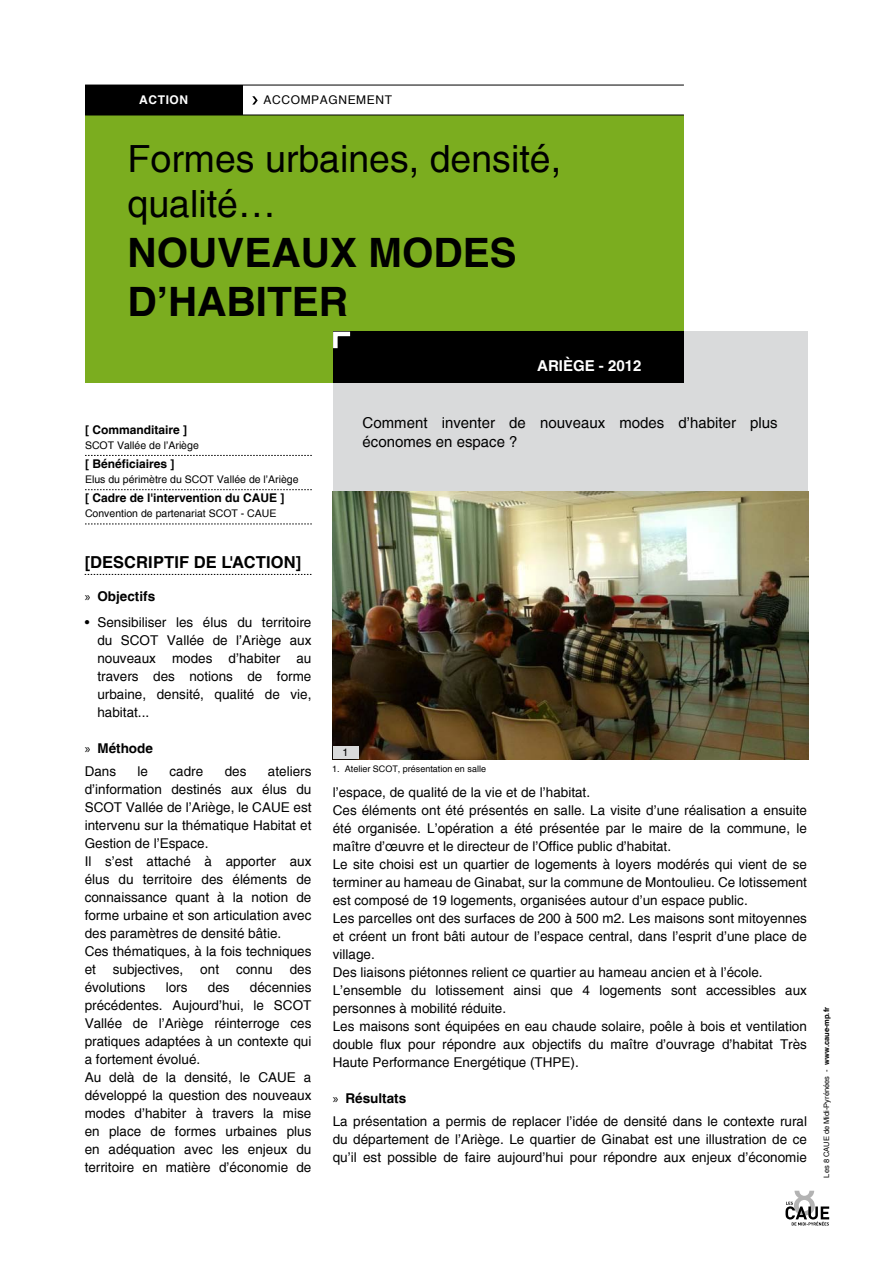
<style>
.page{position:relative;width:893px;height:1263px;background:#fff}
.page>*{position:absolute;margin:0;border:0;box-sizing:border-box;transform-origin:0 0}
.t1{font:700 40.5px/49.5px "Helvetica";color:#000}
.t2{font:37.5px/45px "Helvetica";color:#000}
.t3{font:700 16.5px "Helvetica";letter-spacing:.01em;color:#000}
.t4{font:15px/19.5px "Helvetica";color:#000}
.t5{font:700 15px "Helvetica";color:#fff}
.t6{font:13.5px/18px "Helvetica";color:#000}
.t7{font:700 13.5px/22.2px "Helvetica";color:#000}
.t8{font:700 12px "Helvetica";color:#000}
.t9{font:12px "Helvetica";color:#000}
.t10{font:700 12px "Helvetica";letter-spacing:.05em;color:#fff}
.t11{font:10.5px "Helvetica";color:#000}
.t12{font:9px "Helvetica";color:#000}
.t13{font:7.5px "Helvetica";color:#000}
.s1{font-family:"Myriad Pro";font-weight:400}
.s2{font-weight:400}
.s3{font-family:"Myriad Pro"}
.s4{font-weight:700}
</style>
<div class="page">
<div style="left:333px;top:332px;width:475px;height:159px;background:#d9dadb"></div>
<img style="left:333px;top:491px;width:476px;height:268px">
<div style="left:85px;top:115px;width:599px;height:268px;background:#7bad1f"></div>
<svg style="left:785px;top:1191px;width:44px;height:34px"></svg>
<div style="left:85px;top:85px;width:157px;height:30px;background:#000"></div>
<hr style="left:85px;top:85px;width:599px;height:1px;background:#000">
<hr style="left:85px;top:115px;width:599px;height:1px;background:#000">
<div style="left:333px;top:332px;width:351px;height:51px;background:#000"></div>
<svg style="left:333px;top:331px;width:22px;height:18px"></svg>
<svg style="left:252px;top:96px;width:6px;height:9px"></svg>
<svg style="left:85px;top:455px;width:227px;height:1px"></svg>
<svg style="left:85px;top:489px;width:227px;height:1px"></svg>
<svg style="left:85px;top:524px;width:227px;height:1px"></svg>
<svg style="left:85px;top:574px;width:226px;height:1px"></svg>
<div style="left:333px;top:746px;width:25px;height:13px;background:#d9dadb"></div>
<p class="t10" style="left:139px;top:93px;width:50px">action</p>
<p class="t9" style="left:264px;top:93px;width:11px">accompa</p>
<p class="t9" style="left:328px;top:93px;width:30px">gneme</p>
<p class="t9" style="left:375px;top:93px;width:14px">nt</p>
<h2 class="t2" style="left:128px;top:138px;width:435px">Formes urbaines, densité, qualité…</h2>
<h1 class="t1" style="left:128px;top:230px;width:391px">Nouveaux modes d’habiter</h1>
<p class="t5" style="left:537px;top:356px;width:106px">ariège - 2012</p>
<p class="t8" style="left:85px;top:422px;width:104px">[ Commanditaire ]</p>
<p class="t11" style="left:85px;top:439px;width:115px">SCOT Vallée de l’Ariège</p>
<p class="t8" style="left:85px;top:456px;width:91px">[ Bénéficiaires ]</p>
<p class="t11" style="left:85px;top:473px;width:215px">Elus du périmètre du SCOT Vallée de l’Ariège</p>
<p class="t8" style="left:85px;top:491px;width:168px">[ Cadre de l'intervention du CAUE</p>
<p class="t8" style="left:281px;top:491px;width:5px">]</p>
<p class="t11" style="left:85px;top:507px;width:193px">Convention de partenariat SCOT - CAUE</p>
<p class="t3" style="left:85px;top:552px;width:218px">[descriptif de l'action]</p>
<p class="t7" style="left:85px;top:586px;width:72px"><span class="s1">»</span> Objectifs</p>
<p class="t6" style="left:97px;top:614px;width:216px;text-align:justify;text-indent:-13px">• Sensibiliser les élus du territoire du SCOT Vallée de l’Ariège aux nouveaux modes d’habiter au travers des notions de forme urbaine, densité, qualité de vie, habitat...</p>
<p class="t7" style="left:85px;top:738px;width:70px"><span class="s1">»</span> Méthode<br><span class="s2">Dans</span></p>
<p class="t6" style="left:85px;top:762px;width:228px;text-indent:183px">ateliers d’information destinés aux élus du<br>SCOT Vallée de l’Ariège, le CAUE est intervenu sur la thématique Habitat et<br>Gestion de l’Espace.<br>Il s’est attaché à apporter aux élus du territoire des éléments de connaissance quant à la notion de forme urbaine et son articulation avec des paramètres de densité bâtie.<br>Ces thématiques, à la fois techniques et</p>
<p class="t6" style="left:138px;top:762px;width:12px">le</p>
<p class="t6" style="left:170px;top:762px;width:35px">cadre</p>
<p class="t6" style="left:225px;top:762px;width:23px">des</p>
<p class="t6" style="left:113px;top:960px;width:72px">subjectives,</p>
<p class="t6" style="left:200px;top:960px;width:20px">ont</p>
<p class="t6" style="left:236px;top:960px;width:38px">connu</p>
<p class="t6" style="left:290px;top:960px;width:23px">des</p>
<p class="t6" style="left:85px;top:978px;width:62px">évolutions</p>
<p class="t6" style="left:166px;top:978px;width:23px">lors</p>
<p class="t6" style="left:208px;top:978px;width:23px">des</p>
<p class="t6" style="left:85px;top:978px;width:228px;text-indent:165px">décennies précédentes. Aujourd’hui, le SCOT<br>Vallée de l’Ariège réinterroge ces pratiques adaptées à un contexte qui a fortement évolué.<br>Au delà de la densité, le CAUE a développé la question des nouveaux modes d’habiter à travers la mise en place de formes urbaines plus en adéquation avec les enjeux du territoire en matière d’économie de</p>
<p class="t4" style="left:362px;top:413px;width:417px">Comment inventer de nouveaux modes d’habiter plus économes en espace ?</p>
<p class="t11" style="left:343px;top:746px;width:7px">1</p>
<p class="t6" style="left:333px;top:784px;width:476px">l’espace, de qualité de la vie et de l’habitat.<br>Ces éléments ont été présentés en salle. La visite d’une réalisation a ensuite été organisée. L’opération a été présentée par le maire de la commune, le maître d’œuvre et le directeur de l’Office public d’habitat.<br>Le site choisi est un quartier de logements à loyers modérés qui vient de se terminer au hameau de Ginabat, sur la commune de Montoulieu. Ce lotissement est composé de 19 logements, organisées autour d’un espace public.<br>Les parcelles ont des surfaces de 200 à 500 m2. Les maisons sont mitoyennes et créent un front bâti autour de l’espace central, dans l’esprit d’une place de village.<br>Des liaisons piétonnes relient ce quartier au hameau ancien et à l’école.<br>L’ensemble du lotissement ainsi que 4 logements sont accessibles aux personnes à mobilité réduite.<br>Les maisons sont équipées en eau chaude solaire, poêle à bois et ventilation double flux pour répondre aux objectifs du maître d’ouvrage d’habitat Très Haute Performance Energétique (THPE).</p>
<p class="t6" style="left:333px;top:1088px;width:476px;line-height:22.2px"><span class="s3">»</span> <span class="s4">Résultats<br></span>La présentation a permis de replacer l’idée de densité dans le contexte rural</p>
<p class="t6" style="left:333px;top:1130px;width:476px">du département de l’Ariège. Le quartier de Ginabat est une illustration de ce qu’il est possible de faire aujourd’hui pour répondre aux enjeux d’économie</p>
<p class="t12" style="left:332px;top:763px;width:155px">1. Atelier SCOT, présentation en salle</p>
<p class="t13" style="left:822px;top:1177px;width:172px;rotate:-90deg">Les 8 CAUE de Midi-Pyrénées - <span class="s4">www.caue-mp.fr</span></p>
</div>
